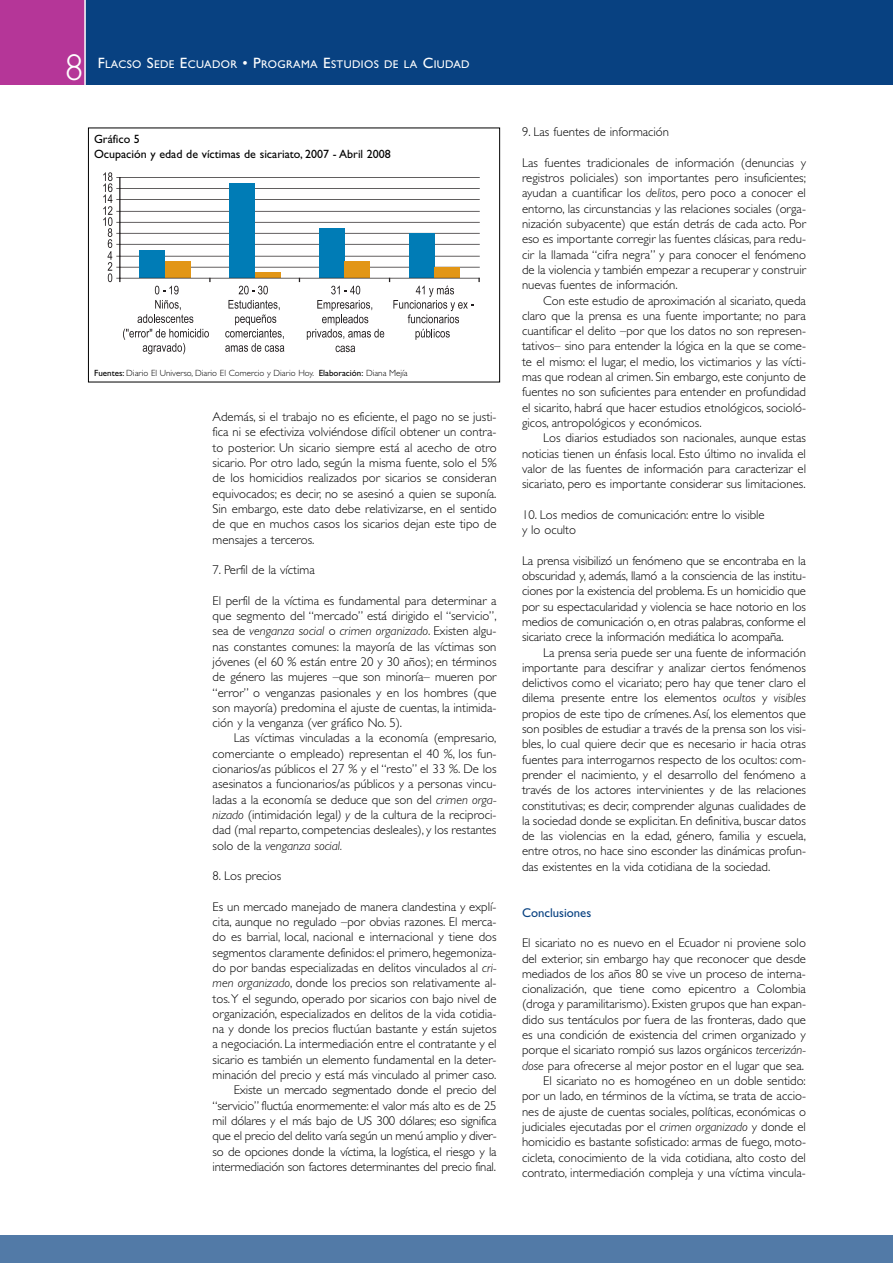
<style>
.page{position:relative;width:893px;height:1263px;background:#fff}
.page>*{position:absolute;margin:0;border:0;box-sizing:border-box;transform-origin:0 0}
.t1{font:300 37.5px "Gill Sans";color:#fff}
.t2{font:300 12.75px/15.3px "Gill Sans";color:#000;text-align:justify}
.t3{font:12.75px "Gill Sans";color:#084181}
.t4{font:12px/14.4px "Gill Sans";color:#000}
.t5{font:11.25px "Gill Sans";letter-spacing:.035em;color:#fff}
.t6{font:300 9px "Gill Sans";color:#000}
.s1{font-size:15px}
.s2{font-weight:400}
.s3{font-style:italic}
</style>
<div class="page">
<div style="left:0;top:0;width:893px;height:85px;background:#084181"></div>
<div style="left:0;top:0;width:85px;height:85px;background:#b53698"></div>
<div style="left:0;top:1235px;width:893px;height:28px;background:#527aa7"></div>
<hr style="left:84px;top:0;width:2px;height:85px;background:#fff">
<hr style="left:120px;top:267px;width:359px;height:1px;background:#231f20">
<hr style="left:120px;top:256px;width:359px;height:1px;background:#231f20">
<hr style="left:120px;top:244px;width:359px;height:1px;background:#231f20">
<hr style="left:120px;top:233px;width:359px;height:1px;background:#231f20">
<hr style="left:120px;top:222px;width:359px;height:1px;background:#231f20">
<hr style="left:120px;top:211px;width:359px;height:1px;background:#231f20">
<hr style="left:120px;top:199px;width:359px;height:1px;background:#231f20">
<hr style="left:120px;top:188px;width:359px;height:1px;background:#231f20">
<hr style="left:120px;top:177px;width:359px;height:1px;background:#231f20">
<div style="left:139px;top:250px;width:26px;height:28px;background:#007cb6"></div>
<div style="left:229px;top:183px;width:26px;height:95px;background:#007cb6"></div>
<div style="left:319px;top:228px;width:25px;height:50px;background:#007cb6"></div>
<div style="left:409px;top:233px;width:26px;height:45px;background:#007cb6"></div>
<div style="left:165px;top:261px;width:26px;height:17px;background:#e29616"></div>
<div style="left:255px;top:272px;width:25px;height:6px;background:#e29616"></div>
<div style="left:344px;top:261px;width:26px;height:17px;background:#e29616"></div>
<div style="left:435px;top:267px;width:25px;height:11px;background:#e29616"></div>
<hr style="left:120px;top:278px;width:359px;height:1px;background:#231f20">
<svg style="left:103px;top:172px;width:17px;height:110px"></svg>
<svg style="left:155px;top:286px;width:24px;height:8px"></svg>
<svg style="left:138px;top:300px;width:55px;height:23px"></svg>
<svg style="left:123px;top:329px;width:86px;height:25px"></svg>
<svg style="left:239px;top:286px;width:29px;height:8px"></svg>
<svg style="left:225px;top:300px;width:59px;height:52px"></svg>
<svg style="left:336px;top:346px;width:19px;height:6px"></svg>
<svg style="left:307px;top:278px;width:166px;height:62px"></svg>
<div style="left:88px;top:128px;width:412px;height:254px;border:1px solid #000"></div>
<h1 class="t1" style="left:65px;top:53px;width:20px">8</h1>
<p class="t5" style="left:98px;top:60px;width:373px"><span class="s1">F</span>LACSO <span class="s1">S</span>EDE <span class="s1">E</span>CUADOR <span class="s1">• P</span>ROGRAMA <span class="s1">E</span>STUDIOS DE LA <span class="s1">C</span>IUDAD</p>
<p class="t4" style="left:94px;top:133px;width:298px">Gráfico 5<br>Ocupación y edad de víctimas de sicariato, 2007 - Abril 2008</p>
<p class="t6" style="left:94px;top:369px;width:315px"><span class="s2">Fuentes:</span> Diario El Universo, Diario El Comercio y Diario Hoy. <span class="s2">Elaboración:</span> Diana Mejía</p>
<p class="t2" style="left:213px;top:410px;width:286px">Además, si el trabajo no es eficiente, el pago no se justi&shy;fica ni se efectiviza volviéndose difícil obtener un contra&shy;to posterior. Un sicario siempre está al acecho de otro sicario. Por otro lado, según la misma fuente, solo el 5% de los homicidios realizados por sicarios se consideran equivocados; es decir, no se asesinó a quien se suponía.<br>Sin embargo, este dato debe relativizarse, en el sentido de que en muchos casos los sicarios dejan este tipo de mensajes a terceros.</p>
<p class="t2" style="left:213px;top:563px;width:104px">7. Perfil de la víctima</p>
<p class="t2" style="left:213px;top:594px;width:286px">El perfil de la víctima es fundamental para determinar a que segmento del “mercado” está dirigido el “servicio”, sea de <span class="s3">venganza social</span> o <span class="s3">crimen organizado</span>. Existen algu&shy;nas constantes comunes: la mayoría de las víctimas son jóvenes (el 60 % están entre 20 y 30 años); en términos de género las mujeres –que son minoría– mueren por “error” o venganzas pasionales y en los hombres (que son mayoría) predomina el ajuste de cuentas, la intimida&shy;ción y la venganza (ver gráfico No. 5).</p>
<p class="t2" style="left:213px;top:732px;width:285px;text-indent:21px">Las víctimas vinculadas a la economía (empresario, comerciante o empleado) representan el 40 %, los fun&shy;cionarios/as públicos el 27 % y el “resto” el 33 %. De los asesinatos a funcionarios/as públicos y a personas vincu&shy;ladas a la economía se deduce que son del <span class="s3">crimen orga&shy;nizado</span> (intimidación legal<span class="s3">) y</span> de la cultura de la reciproci&shy;dad (mal reparto, competencias desleales), y los restantes solo de la <span class="s3">venganza social.</span></p>
<p class="t2" style="left:213px;top:869px;width:70px">8. Los precios</p>
<p class="t2" style="left:213px;top:900px;width:286px;text-align:right">Es un mercado manejado de manera clandestina y explí&shy;cita, aunque no regulado –por obvias razones. El merca&shy;do es barrial, local, nacional e internacional y tiene dos segmentos claramente definidos: el primero, hegemoniza&shy;do por bandas especializadas en delitos vinculados al <span class="s3">cri&shy;men organizado</span>, donde los precios son relativamente al&shy;tos.Y el segundo, operado por sicarios con bajo nivel de organización, especializados en delitos de la vida cotidia&shy;na y donde los precios fluctúan bastante y están sujetos a negociación. La intermediación entre el contratante y el sicario es también un elemento fundamental en la deter&shy;minación del precio y está más vinculado al primer caso.<br>Existe un mercado segmentado donde el precio del “servicio” fluctúa enormemente: el valor más alto es de 25 mil dólares y el más bajo de US 300 dólares; eso significa que el precio del delito varía según un menú amplio y diver&shy;so de opciones donde la víctima, la logística, el riesgo y la intermediación son factores determinantes del precio final.</p>
<p class="t2" style="left:522px;top:126px;width:149px">9. Las fuentes de información</p>
<p class="t2" style="left:522px;top:156px;width:286px">Las fuentes tradicionales de información (denuncias y registros policiales) son importantes pero insuficientes; ayudan a cuantificar los <span class="s3">delitos</span>, pero poco a conocer el entorno, las circunstancias y las relaciones sociales (orga&shy;nización subyacente) que están detrás de cada acto. Por eso es importante corregir las fuentes clásicas, para redu&shy;cir la llamada “cifra negra” y para conocer el fenómeno de la violencia y también empezar a recuperar y construir nuevas fuentes de información.</p>
<p class="t2" style="left:522px;top:294px;width:286px;text-indent:21px">Con este estudio de aproximación al sicariato, queda claro que la prensa es una fuente importante; no para cuantificar el delito –por que los datos no son represen&shy;tativos– sino para entender la lógica en la que se come&shy;te el mismo: el lugar, el medio, los victimarios y las vícti&shy;mas que rodean al crimen. Sin embargo, este conjunto de fuentes no son suficientes para entender en profundidad el sicarito, habrá que hacer estudios etnológicos, socioló&shy;gicos, antropológicos y económicos.</p>
<p class="t2" style="left:522px;top:432px;width:286px;text-indent:21px">Los diarios estudiados son nacionales, aunque estas noticias tienen un énfasis local. Esto último no invalida el valor de las fuentes de información para caracterizar el sicariato, pero es importante considerar sus limitaciones.</p>
<p class="t2" style="left:522px;top:508px;width:244px">10. Los medios de comunicación: entre lo visible y lo oculto</p>
<p class="t2" style="left:522px;top:554px;width:285px">La prensa visibilizó un fenómeno que se encontraba en la obscuridad y, además, llamó a la consciencia de las institu&shy;ciones por la existencia del problema. Es un homicidio que por su espectacularidad y violencia se hace notorio en los medios de comunicación o, en otras palabras, conforme el sicariato crece la información mediática lo acompaña.</p>
<p class="t2" style="left:522px;top:646px;width:286px;text-indent:21px">La prensa seria puede ser una fuente de información importante para descifrar y analizar ciertos fenómenos delictivos como el vicariato; pero hay que tener claro el dilema presente entre los elementos <span class="s3">ocultos</span> y <span class="s3">visibles </span>propios de este tipo de crímenes. Así, los elementos que son posibles de estudiar a través de la prensa son los visi&shy;bles, lo cual quiere decir que es necesario ir hacia otras fuentes para interrogarnos respecto de los ocultos: com&shy;prender el nacimiento, y el desarrollo del fenómeno a través de los actores intervinientes y de las relaciones constitutivas; es decir, comprender algunas cualidades de la sociedad donde se explicitan. En definitiva, buscar datos de las violencias en la edad, género, familia y escuela, entre otros, no hace sino esconder las dinámicas profun&shy;das existentes en la vida cotidiana de la sociedad.</p>
<p class="t3" style="left:522px;top:907px;width:71px">Conclusiones</p>
<p class="t2" style="left:522px;top:936px;width:286px;text-align:right">El sicariato no es nuevo en el Ecuador ni proviene solo del exterior, sin embargo hay que reconocer que desde mediados de los años 80 se vive un proceso de interna&shy;cionalización, que tiene como epicentro a Colombia (droga y paramilitarismo). Existen grupos que han expan&shy;dido sus tentáculos por fuera de las fronteras, dado que es una condición de existencia del crimen organizado y porque el sicariato rompió sus lazos orgánicos <span class="s3">tercerizán&shy;dose</span> para ofrecerse al mejor postor en el lugar que sea.<br>El sicariato no es homogéneo en un doble sentido:<br>por un lado, en términos de la víctima, se trata de accio&shy;nes de ajuste de cuentas sociales, políticas, económicas o judiciales ejecutadas por el <span class="s3">crimen organizado</span> y donde el homicidio es bastante sofisticado: armas de fuego, moto&shy;cicleta, conocimiento de la vida cotidiana, alto costo del contrato, intermediación compleja y una víctima vincula-</p>
</div>
